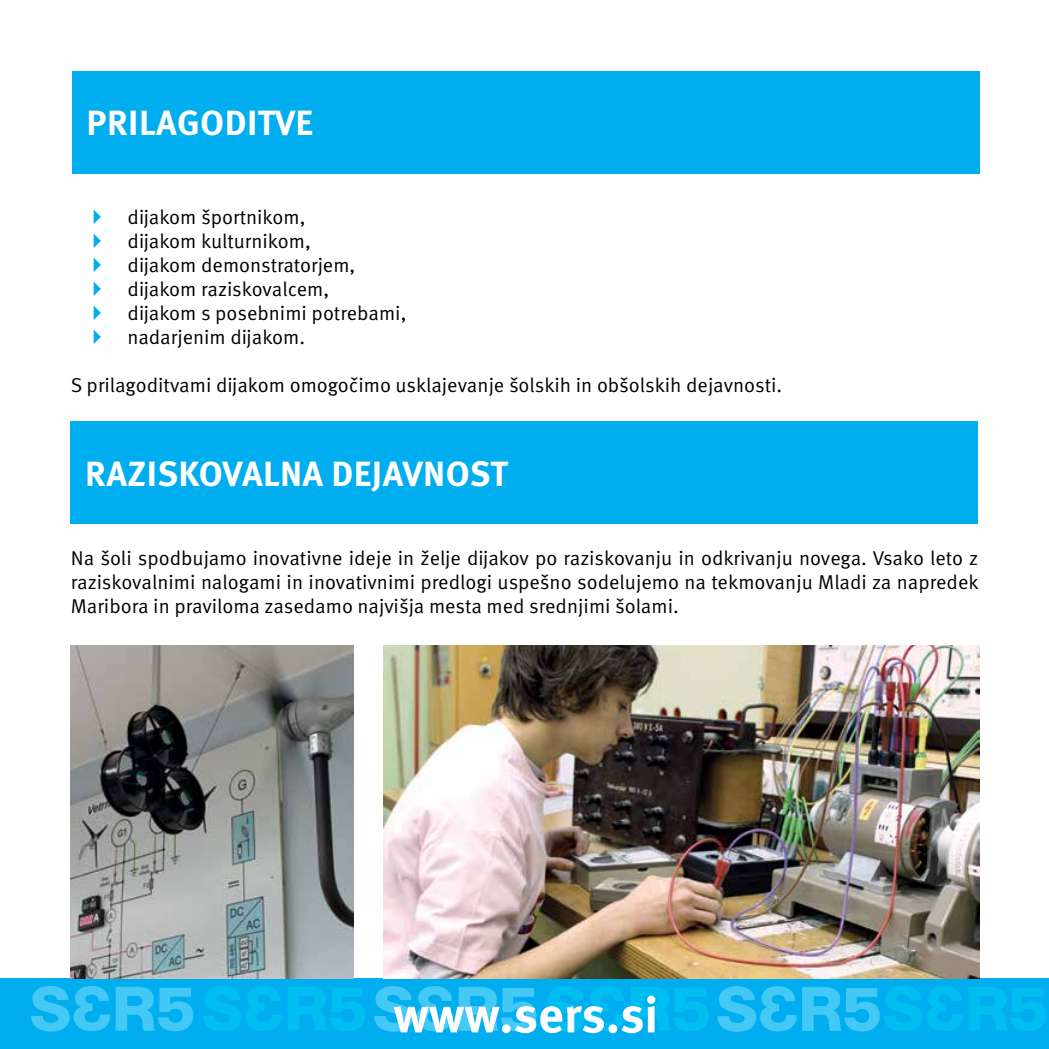
<style>
.page{position:relative;width:1049px;height:1049px;background:#fff}
.page>*{position:absolute;margin:0;border:0;box-sizing:border-box;transform-origin:0 0}
.t1{font:700 50px "Meta Pro";color:#fff}
.t2{font:700 35px "Meta Pro";letter-spacing:.01em;color:#fff}
.t3{font:20px/24px "Meta Pro";color:#000}
</style>
<div class="page">
<div style="left:0;top:978px;width:1049px;height:71px;background:#00aeef"></div>
<svg style="left:31px;top:986px;width:162px;height:45px"></svg>
<svg style="left:547px;top:986px;width:161px;height:46px"></svg>
<svg style="left:374px;top:986px;width:162px;height:46px"></svg>
<svg style="left:203px;top:986px;width:162px;height:45px"></svg>
<svg style="left:717px;top:986px;width:329px;height:46px"></svg>
<div style="left:72px;top:71px;width:907px;height:103px;background:#00aeef"></div>
<img style="left:71px;top:645px;width:282px;height:333px">
<img style="left:383px;top:645px;width:596px;height:333px">
<div style="left:71px;top:421px;width:907px;height:103px;background:#00aeef"></div>
<h2 class="t2" style="left:87px;top:101px;width:228px">PRILAGODITVE</h2>
<p class="t3" style="left:128px;top:206px;width:280px">dijakom športnikom,<br>dijakom kulturnikom,<br>dijakom demonstratorjem, dijakom raziskovalcem,<br>dijakom s posebnimi potrebami, nadarjenim dijakom.</p>
<p class="t3" style="left:71px;top:374px;width:713px">S prilagoditvami dijakom omogočimo usklajevanje šolskih in obšolskih dejavnosti.</p>
<h2 class="t2" style="left:85px;top:451px;width:424px">RAZISKOVALNA DEJAVNOST</h2>
<p class="t3" style="left:71px;top:546px;width:909px;text-align:justify">Na šoli spodbujamo inovativne ideje in želje dijakov po raziskovanju in odkrivanju novega. Vsako leto z raziskovalnimi nalogami in inovativnimi predlogi uspešno sodelujemo na tekmovanju Mladi za napredek Maribora in praviloma zasedamo najvišja mesta med srednjimi šolami.</p>
<h1 class="t1" style="left:393px;top:983px;width:266px">www.sers.si</h1>
</div>
